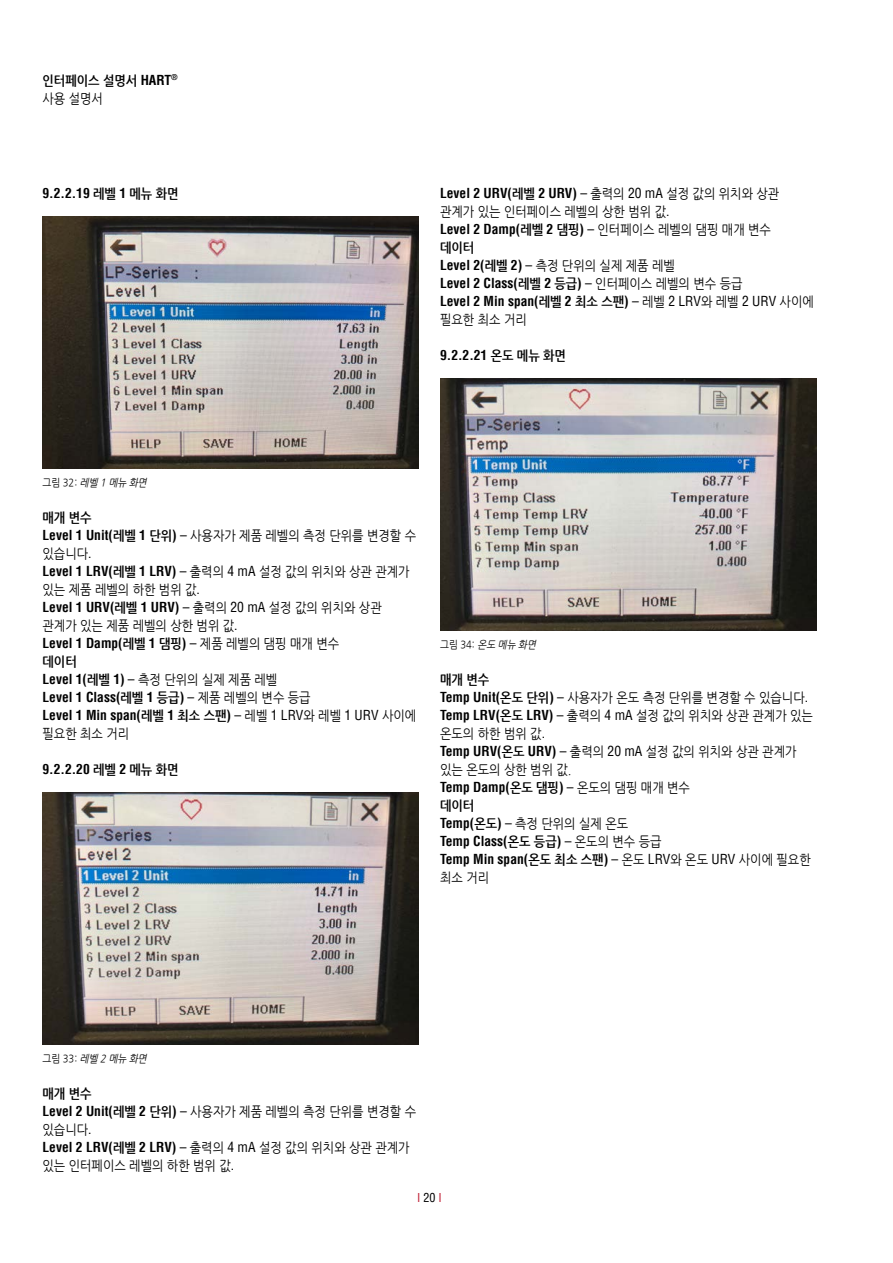
<style>
.page{position:relative;width:893px;height:1263px;background:#fff}
.page>*{position:absolute;margin:0;border:0;box-sizing:border-box;transform-origin:0 0}
.t1{font:700 condensed 13.5px/18px "Helvetica LT Std";color:#000}
.t2{font:13.5px/18px "Nanum Gothic";color:#000;scale:.9 1}
.t3{font:700 13.5px/18px "Nanum Gothic";color:#000;scale:.9 1}
.t4{font:condensed 12px "Helvetica LT Pro";color:#bf182f}
.t5{font:italic 10.5px "Nanum Gothic";color:#000;scale:.9 1}
.s1{font-family:"Helvetica LT Pro";font-stretch:condensed}
.s2{font-weight:400}
.s3{font-family:"Nanum Gothic";font-stretch:normal}
.s4{font-family:"Helvetica LT Pro";font-weight:400}
.s5{font-family:"Nanum Gothic";font-weight:400;font-stretch:normal}
.s6{font-family:"Helvetica LT Std";font-weight:700;font-stretch:condensed}
.s7{font-weight:700}
.s8{font-style:normal}
.s9{color:#000}
</style>
<div class="page">
<img style="left:43px;top:216px;width:376px;height:252px">
<img style="left:440px;top:378px;width:376px;height:252px">
<img style="left:43px;top:792px;width:376px;height:252px">
<p class="t3" style="left:43px;top:72px;width:152px">인터페이스 설명서 <span class="s1">HART</span><sup>® </sup><span class="s2">사용 설명서</span></p>
<p class="t1" style="left:43px;top:184px;width:138px">9.2.2.19 <span class="s3">레벨</span> 1 <span class="s3">메뉴 화면</span></p>
<p class="t1" style="left:440px;top:184px;width:341px">Level 2 URV(<span class="s3">레벨</span> 2 URV) <span class="s4">–</span> <span class="s5">출력의</span> <span class="s4">20 mA</span> <span class="s5">설정 값의 위치와 상관</span></p>
<p class="t2" style="left:440px;top:203px;width:369px">관계가 있는 인터페이스 레벨의 상한 범위 값<span class="s1">.<br></span><span class="s6">Level 2 Damp(</span><span class="s7">레벨</span> <span class="s6">2</span> <span class="s7">댐핑</span><span class="s6">)</span> <span class="s1">–</span> 인터페이스 레벨의 댐핑 매개 변수 <span class="s7">데이터<br></span><span class="s6">Level 2(</span><span class="s7">레벨</span> <span class="s6">2)</span> <span class="s1">–</span> 측정 단위의 실제 제품 레벨</p>
<p class="t1" style="left:440px;top:274px;width:375px">Level 2 Class(<span class="s3">레벨</span> 2 <span class="s3">등급</span>) <span class="s4">–</span> <span class="s5">인터페이스 레벨의 변수 등급<br></span>Level 2 Min span(<span class="s3">레벨</span> 2 <span class="s3">최소 스팬</span>) <span class="s4">–</span> <span class="s5">레벨</span> <span class="s4">2 LRV</span><span class="s5">와 레벨</span> <span class="s4">2 URV</span> <span class="s5">사이에</span></p>
<p class="t2" style="left:440px;top:311px;width:98px">필요한 최소 거리</p>
<p class="t1" style="left:440px;top:346px;width:127px">9.2.2.21 <span class="s3">온도 메뉴 화면</span></p>
<p class="t5" style="left:43px;top:478px;width:120px"><span class="s8">그림 32:</span> 레벨 1 메뉴 화면</p>
<p class="t2" style="left:43px;top:509px;width:417px"><span class="s7">매개 변수<br></span><span class="s6">Level 1 Unit(</span><span class="s7">레벨</span> <span class="s6">1</span> <span class="s7">단위</span><span class="s6">)</span> <span class="s1">–</span> 사용자가 제품 레벨의 측정 단위를 변경할 수 있습니다<span class="s1">.</span></p>
<p class="t1" style="left:43px;top:562px;width:369px">Level 1 LRV(<span class="s3">레벨</span> 1 LRV) <span class="s4">–</span> <span class="s5">출력의</span> <span class="s4">4 mA</span> <span class="s5">설정 값의 위치와 상관 관계가</span></p>
<p class="t2" style="left:43px;top:581px;width:176px">있는 제품 레벨의 하한 범위 값<span class="s1">.</span></p>
<p class="t1" style="left:43px;top:598px;width:341px">Level 1 URV(<span class="s3">레벨</span> 1 URV) <span class="s4">–</span> <span class="s5">출력의</span> <span class="s4">20 mA</span> <span class="s5">설정 값의 위치와 상관</span></p>
<p class="t2" style="left:43px;top:617px;width:218px">관계가 있는 제품 레벨의 상한 범위 값<span class="s1">.</span></p>
<p class="t1" style="left:43px;top:634px;width:298px">Level 1 Damp(<span class="s3">레벨</span> 1 <span class="s3">댐핑</span>) <span class="s4">–</span> <span class="s5">제품 레벨의 댐핑 매개 변수</span></p>
<p class="t2" style="left:43px;top:653px;width:262px"><span class="s7">데이터<br></span><span class="s6">Level 1(</span><span class="s7">레벨</span> <span class="s6">1)</span> <span class="s1">–</span> 측정 단위의 실제 제품 레벨</p>
<p class="t1" style="left:43px;top:688px;width:375px">Level 1 Class(<span class="s3">레벨</span> 1 <span class="s3">등급</span>) <span class="s4">–</span> <span class="s5">제품 레벨의 변수 등급<br></span>Level 1 Min span(<span class="s3">레벨</span> 1 <span class="s3">최소 스팬</span>) <span class="s4">–</span> <span class="s5">레벨</span> <span class="s4">1 LRV</span><span class="s5">와 레벨</span> <span class="s4">1 URV</span> <span class="s5">사이에</span></p>
<p class="t2" style="left:43px;top:725px;width:98px">필요한 최소 거리</p>
<p class="t1" style="left:43px;top:760px;width:138px">9.2.2.20 <span class="s3">레벨</span> 2 <span class="s3">메뉴 화면</span></p>
<p class="t5" style="left:440px;top:640px;width:111px"><span class="s8">그림 34:</span> 온도 메뉴 화면</p>
<p class="t2" style="left:440px;top:671px;width:416px"><span class="s7">매개 변수<br></span><span class="s6">Temp Unit(</span><span class="s7">온도 단위</span><span class="s6">)</span> <span class="s1">–</span> 사용자가 온도 측정 단위를 변경할 수 있습니다<span class="s1">.<br></span><span class="s6">Temp LRV(</span><span class="s7">온도</span> <span class="s6">LRV)</span> <span class="s1">–</span> 출력의 <span class="s1">4 mA</span> 설정 값의 위치와 상관 관계가 있는 온도의 하한 범위 값<span class="s1">.<br></span><span class="s6">Temp URV(</span><span class="s7">온도</span> <span class="s6">URV)</span> <span class="s1">–</span> 출력의 <span class="s1">20 mA</span> 설정 값의 위치와 상관 관계가 있는 온도의 상한 범위 값.</p>
<p class="t1" style="left:440px;top:778px;width:251px">Temp Damp(<span class="s3">온도 댐핑</span>) <span class="s4">–</span> <span class="s5">온도의 댐핑 매개 변수</span></p>
<p class="t2" style="left:440px;top:797px;width:211px"><span class="s7">데이터<br></span><span class="s6">Temp(</span><span class="s7">온도</span><span class="s6">)</span> <span class="s1">–</span> 측정 단위의 실제 온도</p>
<p class="t1" style="left:440px;top:832px;width:372px">Temp Class(<span class="s3">온도 등급</span>) <span class="s4">–</span> <span class="s5">온도의 변수 등급<br></span>Temp Min span(<span class="s3">온도 최소 스팬</span>) <span class="s4">–</span> <span class="s5">온도</span> <span class="s4">LRV</span><span class="s5">와 온도</span> <span class="s4">URV</span> <span class="s5">사이에 필요한</span></p>
<p class="t2" style="left:440px;top:869px;width:56px">최소 거리</p>
<p class="t5" style="left:43px;top:1054px;width:120px"><span class="s8">그림 33:</span> 레벨 2 메뉴 화면</p>
<p class="t2" style="left:43px;top:1085px;width:417px"><span class="s7">매개 변수<br></span><span class="s6">Level 2 Unit(</span><span class="s7">레벨</span> <span class="s6">2</span> <span class="s7">단위</span><span class="s6">)</span> <span class="s1">–</span> 사용자가 제품 레벨의 측정 단위를 변경할 수 있습니다<span class="s1">.</span></p>
<p class="t1" style="left:43px;top:1138px;width:369px">Level 2 LRV(<span class="s3">레벨</span> 2 LRV) <span class="s4">–</span> <span class="s5">출력의</span> <span class="s4">4 mA</span> <span class="s5">설정 값의 위치와 상관 관계가</span></p>
<p class="t2" style="left:43px;top:1157px;width:215px">있는 인터페이스 레벨의 하한 범위 값<span class="s1">.</span></p>
<p class="t4" style="left:417px;top:1190px;width:26px">I <span class="s9">20</span> I</p>
</div>
